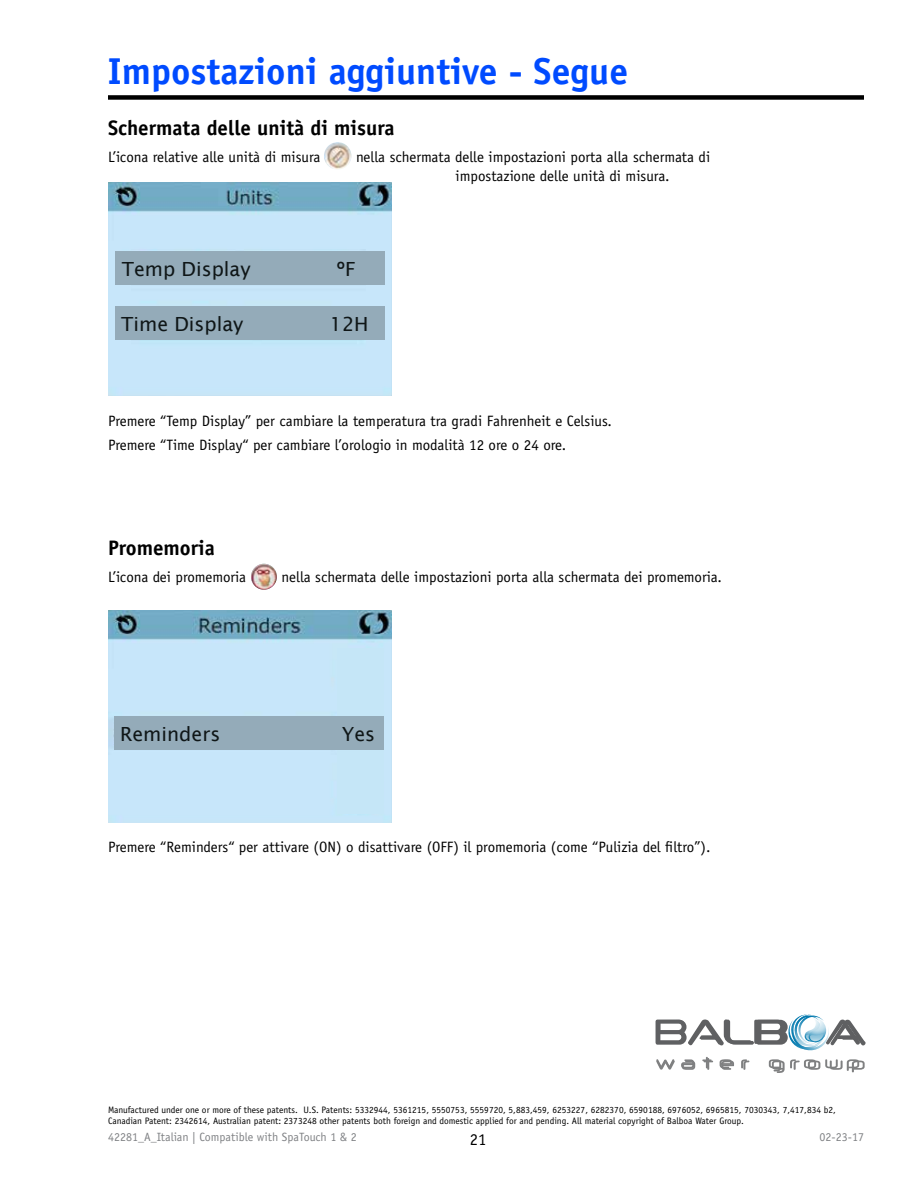
<style>
.page{position:relative;width:918px;height:1188px;background:#fff}
.page>*{position:absolute;margin:0;border:0;box-sizing:border-box;transform-origin:0 0}
.t1{font:700 37.5px "Officina Sans";color:#004bff}
.t2{font:700 21px "Officina Sans";color:#000}
.t3{font:19.5px "Lucida Sans";color:#0f1617}
.t4{font:16.5px "Officina Sans";color:#000}
.t5{font:15px/24px "Officina Sans";color:#000}
.t6{font:12px "Officina Sans";color:#808285}
.t7{font:9.3px/10.5px "Officina Sans";color:#000}
</style>
<div class="page">
<div style="left:108px;top:95px;width:756px;height:5px;background:#000"></div>
<svg style="left:656px;top:1015px;width:209px;height:58px"></svg>
<img style="left:108px;top:610px;width:283px;height:213px">
<div style="left:337px;top:649px;width:46px;height:165px;background:#c5e6f7"></div>
<div style="left:114px;top:717px;width:269px;height:33px;background:#94abb9"></div>
<img style="left:324px;top:142px;width:27px;height:28px;border-radius:14px">
<img style="left:108px;top:183px;width:283px;height:212px">
<div style="left:116px;top:252px;width:269px;height:33px;background:#94abb9"></div>
<div style="left:115px;top:307px;width:269px;height:33px;background:#94abb9"></div>
<img style="left:251px;top:564px;width:26px;height:26px;border-radius:13px">
<h1 class="t1" style="left:108px;top:47px;width:522px">Impostazioni aggiuntive - Segue</h1>
<h2 class="t2" style="left:108px;top:115px;width:288px">Schermata delle unità di misura</h2>
<p class="t5" style="left:108px;top:145px;width:214px">L’icona relative alle unità di misura</p>
<p class="t5" style="left:356px;top:145px;width:356px">nella schermata delle impostazioni porta alla schermata di</p>
<h3 class="t3" style="left:122px;top:258px;width:130px">Temp Display</h3>
<h3 class="t3" style="left:337px;top:258px;width:20px">ºF</h3>
<h3 class="t3" style="left:121px;top:313px;width:124px">Time Display</h3>
<h3 class="t3" style="left:330px;top:313px;width:40px">12H</h3>
<p class="t5" style="left:456px;top:164px;width:216px">impostazione delle unità di misura.</p>
<p class="t5" style="left:108px;top:409px;width:506px">Premere “Temp Display” per cambiare la temperatura tra gradi Fahrenheit e Celsius.<br>Premere “Time Display“ per cambiare l’orologio in modalità 12 ore o 24 ore.</p>
<h2 class="t2" style="left:108px;top:535px;width:108px">Promemoria</h2>
<p class="t5" style="left:108px;top:565px;width:140px">L’icona dei promemoria</p>
<p class="t5" style="left:282px;top:565px;width:442px">nella schermata delle impostazioni porta alla schermata dei promemoria.</p>
<h3 class="t3" style="left:120px;top:723px;width:102px">Reminders</h3>
<h3 class="t3" style="left:342px;top:723px;width:34px">Yes</h3>
<p class="t5" style="left:108px;top:835px;width:604px">Premere “Reminders“ per attivare (ON) o disattivare (OFF) il promemoria (come “Pulizia del filtro”).</p>
<p class="t7" style="left:108px;top:1105px;width:729px">Manufactured under one or more of these patents. U.S. Patents: 5332944, 5361215, 5550753, 5559720, 5,883,459, 6253227, 6282370, 6590188, 6976052, 6965815, 7030343, 7,417,834 b2,<br>Canadian Patent: 2342614, Australian patent: 2373248 other patents both foreign and domestic applied for and pending. All material copyright of Balboa Water Group.</p>
<p class="t6" style="left:108px;top:1130px;width:250px">42281_A_Italian | Compatible with SpaTouch 1 &amp; 2</p>
<p class="t4" style="left:470px;top:1129px;width:18px">21</p>
<p class="t6" style="left:820px;top:1130px;width:46px">02-23-17</p>
</div>
